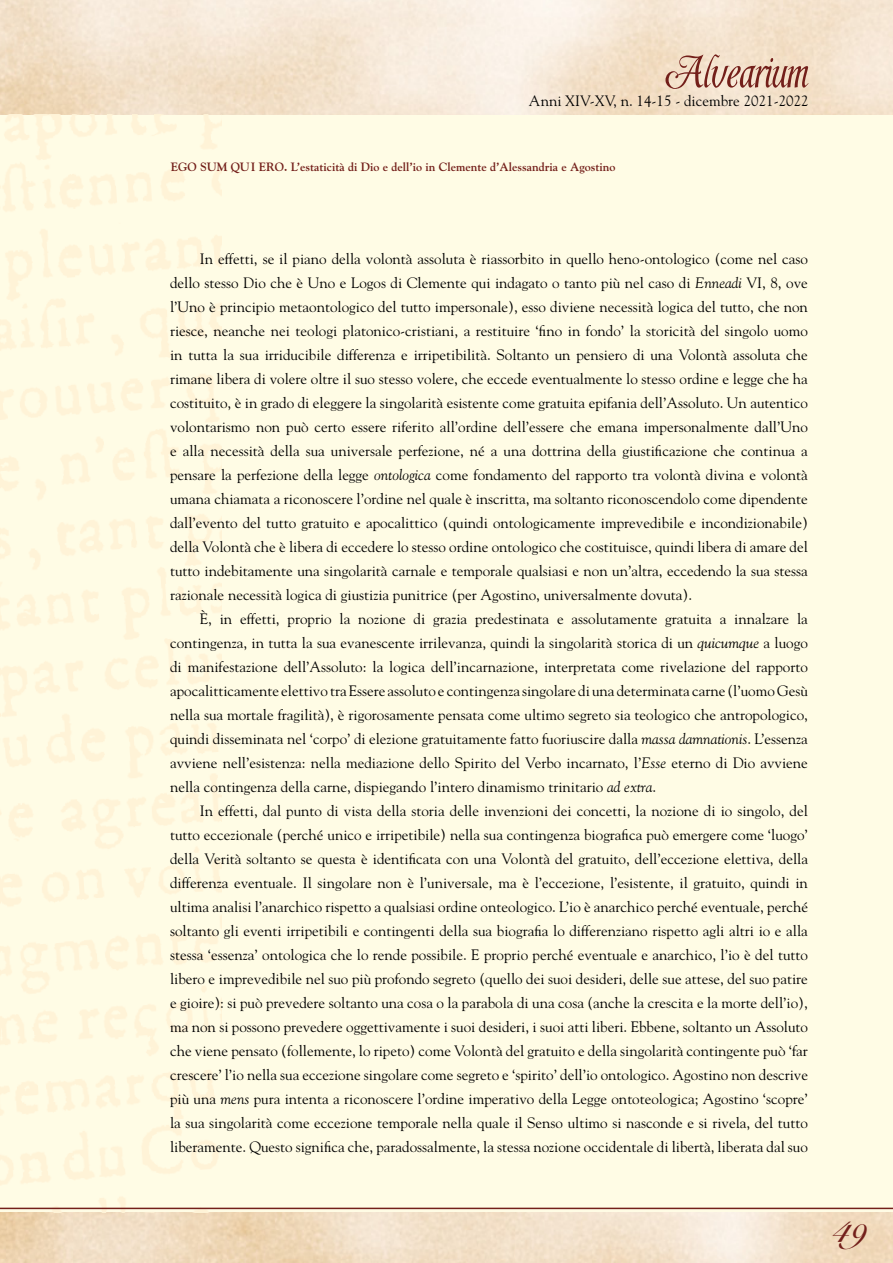
<style>
.page{position:relative;width:893px;height:1263px;background:#fffce5}
.page>*{position:absolute;margin:0;border:0;box-sizing:border-box;transform-origin:0 0}
.t1{font:33px "Snell Roundhand Bold Script";color:#731f1a}
.t2{font:15px/24px "Goudy Std";color:#000;text-align:justify}
.t3{font:700 12px "Goudy Std";color:#731f1a}
.s1{font-style:italic}
</style>
<div class="page">
<img style="left:0;top:0;width:893px;height:115px">
<hr style="left:0;top:1207px;width:893px;height:2px;background:#731f1a">
<svg style="left:665px;top:54px;width:144px;height:35px;background:#d4b3a0"></svg>
<p class="t2" style="left:529px;top:88px;width:281px">Anni XIV-XV, n. 14-15 - dicembre 2021-2022</p>
<p class="t3" style="left:171px;top:159px;width:446px">EGO SUM QUI ERO. L’estaticità di Dio e dell’io in Clemente d’Alessandria e Agostino</p>
<p class="t2" style="left:170px;top:247px;width:639px;text-indent:30px">In effetti, se il piano della volontà assoluta è riassorbito in quello heno-ontologico (come nel caso dello stesso Dio che è Uno e Logos di Clemente qui indagato o tanto più nel caso di <span class="s1">Enneadi</span> VI, 8, ove l’Uno è principio metaontologico del tutto impersonale), esso diviene necessità logica del tutto, che non riesce, neanche nei teologi platonico-cristiani, a restituire ‘fino in fondo’ la storicità del singolo uomo in tutta la sua irriducibile differenza e irripetibilità. Soltanto un pensiero di una Volontà assoluta che rimane libera di volere oltre il suo stesso volere, che eccede eventualmente lo stesso ordine e legge che ha costituito, è in grado di eleggere la singolarità esistente come gratuita epifania dell’Assoluto. Un autentico volontarismo non può certo essere riferito all’ordine dell’essere che emana impersonalmente dall’Uno e alla necessità della sua universale perfezione, né a una dottrina della giustificazione che continua a pensare la perfezione della legge <span class="s1">ontologica</span> come fondamento del rapporto tra volontà divina e volontà umana chiamata a riconoscere l’ordine nel quale è inscritta, ma soltanto riconoscendolo come dipendente dall’evento del tutto gratuito e apocalittico (quindi ontologicamente imprevedibile e incondizionabile) della Volontà che è libera di eccedere lo stesso ordine ontologico che costituisce, quindi libera di amare del tutto indebitamente una singolarità carnale e temporale qualsiasi e non un’altra, eccedendo la sua stessa razionale necessità logica di giustizia punitrice (per Agostino, universalmente dovuta).</p>
<p class="t2" style="left:170px;top:607px;width:639px;text-indent:30px">È, in effetti, proprio la nozione di grazia predestinata e assolutamente gratuita a innalzare la contingenza, in tutta la sua evanescente irrilevanza, quindi la singolarità storica di un <span class="s1">quicumque</span> a luogo di manifestazione dell’Assoluto: la logica dell’incarnazione, interpretata come rivelazione del rapporto apocalitticamente elettivo tra Essere assoluto e contingenza singolare di una determinata carne (l’uomo Gesù nella sua mortale fragilità), è rigorosamente pensata come ultimo segreto sia teologico che antropologico, quindi disseminata nel ‘corpo’ di elezione gratuitamente fatto fuoriuscire dalla <span class="s1">massa damnationis</span>. L’essenza avviene nell’esistenza: nella mediazione dello Spirito del Verbo incarnato, l’<span class="s1">Esse</span> eterno di Dio avviene nella contingenza della carne, dispiegando l’intero dinamismo trinitario <span class="s1">ad extra</span>.</p>
<p class="t2" style="left:170px;top:799px;width:639px;text-indent:30px">In effetti, dal punto di vista della storia delle invenzioni dei concetti, la nozione di io singolo, del tutto eccezionale (perché unico e irripetibile) nella sua contingenza biografica può emergere come ‘luogo’ della Verità soltanto se questa è identificata con una Volontà del gratuito, dell’eccezione elettiva, della differenza eventuale. Il singolare non è l’universale, ma è l’eccezione, l’esistente, il gratuito, quindi in ultima analisi l’anarchico rispetto a qualsiasi ordine onteologico. L’io è anarchico perché eventuale, perché soltanto gli eventi irripetibili e contingenti della sua biografia lo differenziano rispetto agli altri io e alla stessa ‘essenza’ ontologica che lo rende possibile. E proprio perché eventuale e anarchico, l’io è del tutto libero e imprevedibile nel suo più profondo segreto (quello dei suoi desideri, delle sue attese, del suo patire e gioire): si può prevedere soltanto una cosa o la parabola di una cosa (anche la crescita e la morte dell’io), ma non si possono prevedere oggettivamente i suoi desideri, i suoi atti liberi. Ebbene, soltanto un Assoluto che viene pensato (follemente, lo ripeto) come Volontà del gratuito e della singolarità contingente può ‘far crescere’ l’io nella sua eccezione singolare come segreto e ‘spirito’ dell’io ontologico. Agostino non descrive più una <span class="s1">mens</span> pura intenta a riconoscere l’ordine imperativo della Legge ontoteologica; Agostino ‘scopre’ la sua singolarità come eccezione temporale nella quale il Senso ultimo si nasconde e si rivela, del tutto liberamente. Questo significa che, paradossalmente, la stessa nozione occidentale di libertà, liberata dal suo</p>
<h1 class="t1" style="left:833px;top:1211px;width:37px">49</h1>
</div>
